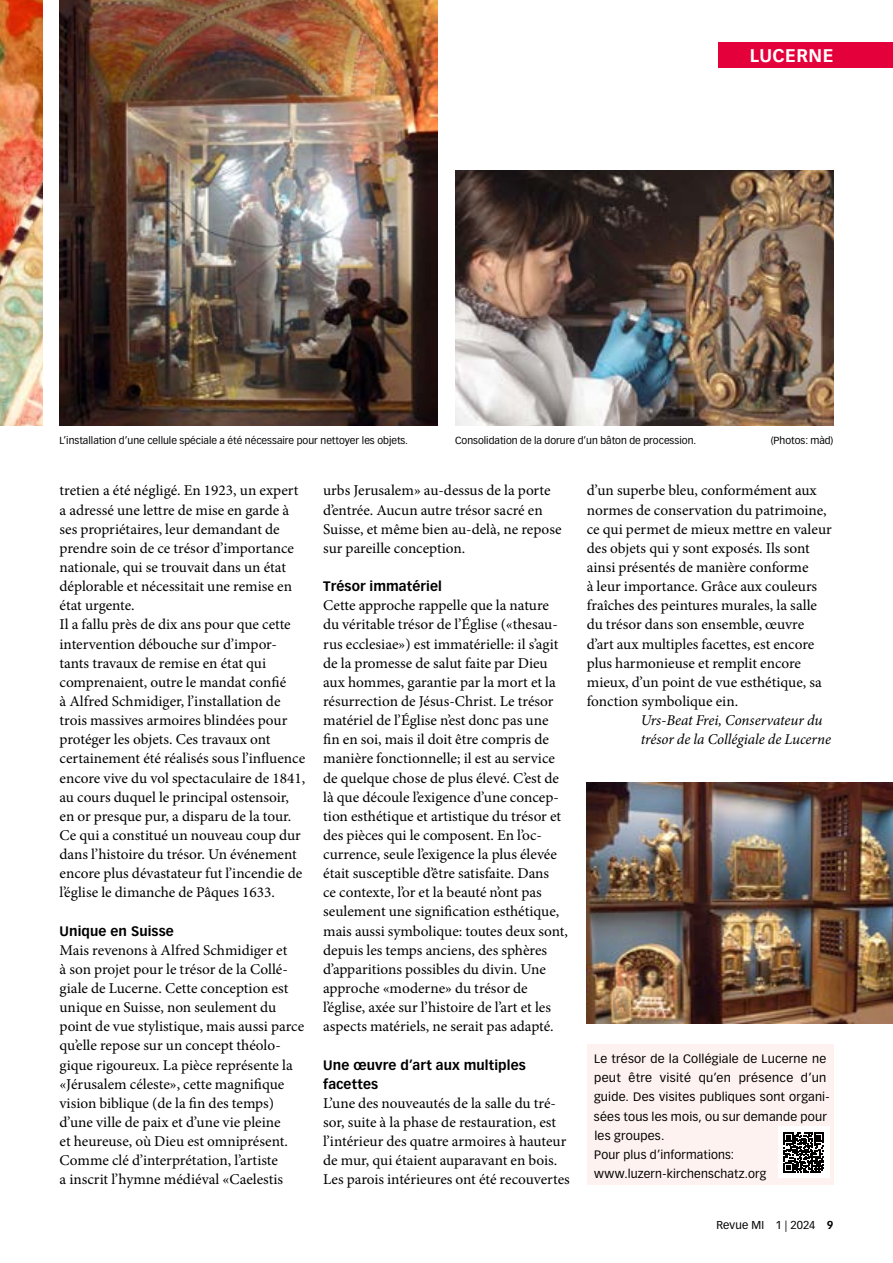
<style>
.page{position:relative;width:893px;height:1263px;background:#fff}
.page>*{position:absolute;margin:0;border:0;box-sizing:border-box;transform-origin:0 0}
.t1{font:700 18px "Vectora LT Pro";letter-spacing:.025em;color:#fff}
.t2{font:15px/19.2px "Minion Pro";color:#000}
.t3{font:italic 15px/19.2px "Minion Pro";letter-spacing:-.005em;color:#000}
.t4{font:700 13.5px/19.2px "Vectora LT Pro";letter-spacing:.005em;color:#000}
.t5{font:12px/19.2px "Vectora LT Pro";letter-spacing:.015em;color:#000}
.t6{font:11.25px "Vectora LT Pro";letter-spacing:.01em;color:#000}
.t7{font:10.2px "Vectora LT Pro";color:#000}
.s1{font-weight:700}
</style>
<div class="page">
<img style="left:587px;top:782px;width:306px;height:242px">
<div style="left:719px;top:43px;width:174px;height:25px;background:#e4003b"></div>
<img style="left:455px;top:170px;width:378px;height:255px">
<div style="left:587px;top:1044px;width:246px;height:140px;background:#fef2f0"></div>
<img style="left:60px;top:0;width:378px;height:425px">
<img style="left:0;top:0;width:43px;height:425px">
<div style="left:778px;top:1127px;width:51px;height:51px;background:#fff"></div>
<svg style="left:784px;top:1132px;width:40px;height:40px"></svg>
<p class="t1" style="left:750px;top:44px;width:85px">LUCERNE</p>
<p class="t7" style="left:60px;top:435px;width:350px">L’installation d’une cellule spéciale a été nécessaire pour nettoyer les objets.</p>
<p class="t7" style="left:455px;top:435px;width:243px">Consolidation de la dorure d’un bâton de procession.</p>
<p class="t7" style="left:771px;top:435px;width:64px">(Photos: màd)</p>
<p class="t2" style="left:60px;top:481px;width:247px">tretien a été négligé. En 1923, un expert a adressé une lettre de mise en garde à ses propriétaires, leur demandant de prendre soin de ce trésor d’importance nationale, qui se trouvait dans un état déplorable et nécessitait une remise en état urgente.<br>Il a fallu près de dix ans pour que cette intervention débouche sur d’impor&shy;tants travaux de remise en état qui comprenaient, outre le mandat confié<br>à Alfred Schmidiger, l’installation de trois massives armoires blindées pour protéger les objets. Ces travaux ont certainement été réalisés sous l’influence encore vive du vol spectaculaire de 1841, au cours duquel le principal ostensoir, en or presque pur, a disparu de la tour.<br>Ce qui a constitué un nouveau coup dur dans l’histoire du trésor. Un événement encore plus dévastateur fut l’incendie de l’église le dimanche de Pâques 1633.</p>
<p class="t4" style="left:60px;top:921px;width:116px">Unique en Suisse</p>
<p class="t2" style="left:60px;top:940px;width:246px">Mais revenons à Alfred Schmidiger et<br>à son projet pour le trésor de la Collé&shy;giale de Lucerne. Cette conception est unique en Suisse, non seulement du point de vue stylistique, mais aussi parce qu’elle repose sur un concept théolo&shy;gique rigoureux. La pièce représente la «Jérusalem céleste», cette magnifique vision biblique (de la fin des temps) d’une ville de paix et d’une vie pleine<br>et heureuse, où Dieu est omniprésent.<br>Comme clé d’interprétation, l’artiste<br>a inscrit l’hymne médiéval «Caelestis</p>
<p class="t2" style="left:323px;top:481px;width:240px">urbs Jerusalem» au-dessus de la porte d’entrée. Aucun autre trésor sacré en Suisse, et même bien au-delà, ne repose sur pareille conception.</p>
<p class="t4" style="left:323px;top:577px;width:120px">Trésor immatériel</p>
<p class="t2" style="left:323px;top:596px;width:246px">Cette approche rappelle que la nature du véritable trésor de l’Église («thesau&shy;rus ecclesiae») est immatérielle: il s’agit de la promesse de salut faite par Dieu aux hommes, garantie par la mort et la résurrection de Jésus-Christ. Le trésor matériel de l’Église n’est donc pas une fin en soi, mais il doit être compris de manière fonctionnelle; il est au service de quelque chose de plus élevé. C’est de là que découle l’exigence d’une concep&shy;tion esthétique et artistique du trésor et des pièces qui le composent. En l’oc&shy;currence, seule l’exigence la plus élevée était susceptible d’être satisfaite. Dans<br>ce contexte, l’or et la beauté n’ont pas seulement une signification esthétique, mais aussi symbolique: toutes deux sont, depuis les temps anciens, des sphères d’apparitions possibles du divin. Une approche «moderne» du trésor de l’église, axée sur l’histoire de l’art et les aspects matériels, ne serait pas adapté.</p>
<p class="t4" style="left:323px;top:1055px;width:204px">Une œuvre d’art aux multiples facettes</p>
<p class="t2" style="left:323px;top:1093px;width:248px">L’une des nouveautés de la salle du tré&shy;sor, suite à la phase de restauration, est l’intérieur des quatre armoires à hauteur de mur, qui étaient auparavant en bois.<br>Les parois intérieures ont été recouvertes</p>
<p class="t2" style="left:587px;top:481px;width:246px">d’un superbe bleu, conformément aux normes de conservation du patrimoine, ce qui permet de mieux mettre en valeur des objets qui y sont exposés. Ils sont ainsi présentés de manière conforme<br>à leur importance. Grâce aux couleurs fraîches des peintures murales, la salle du trésor dans son ensemble, œuvre d’art aux multiples facettes, est encore plus harmonieuse et remplit encore mieux, d’un point de vue esthétique, sa fonction symbolique ein.</p>
<p class="t3" style="left:641px;top:711px;width:192px">Urs-Beat Frei, Conservateur du trésor de la Collégiale de Lucerne</p>
<p class="t5" style="left:594px;top:1049px;width:237px">Le trésor de la Collégiale de Lucerne ne peut être visité qu’en présence d’un guide. Des visites publiques sont organi&shy;sées tous les mois, ou sur demande pour les groupes.<br>Pour plus d’informations: www.luzern-kirchenschatz.org</p>
<p class="t6" style="left:716px;top:1218px;width:119px">Revue MI 1 | 2024 <span class="s1">9</span></p>
</div>
